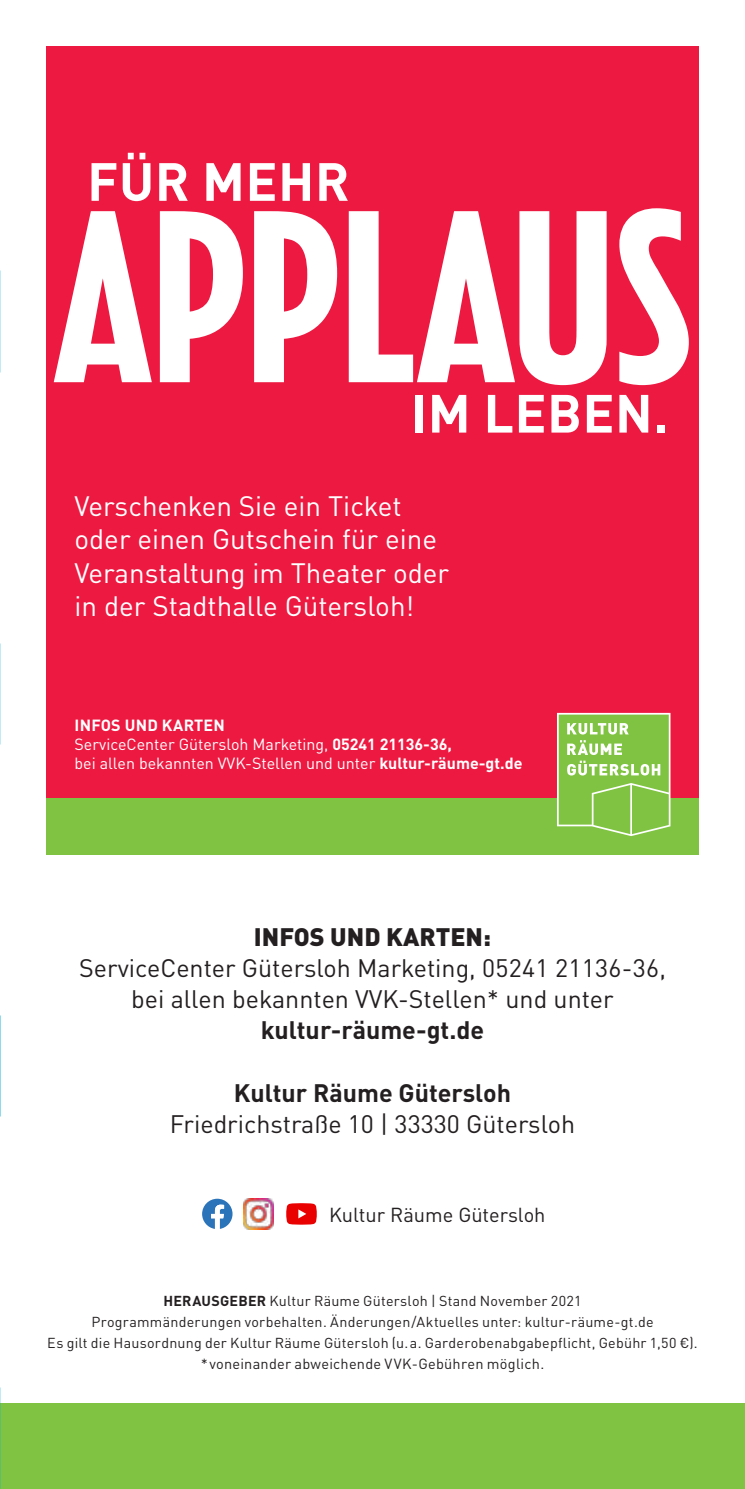
<style>
.page{position:relative;width:745px;height:1489px;background:#fff}
.page>*{position:absolute;margin:0;border:0;box-sizing:border-box;transform-origin:0 0}
.t1{font:700 condensed 242.5px "Erbar Com";letter-spacing:-.015em;color:#fff}
.t2{font:700 53px "DIN Pro";letter-spacing:.01em;color:#fff}
.t3{font:27.75px/33.2px "DIN Pro";color:#fff}
.t4{font:25px/31.2px "DIN Pro";color:#231f20;text-align:center}
.t5{font:700 25px "DIN Pro";color:#231f20}
.t6{font:900 25px "DIN";color:#231f20}
.t7{font:20px "DIN Pro";color:#231f20}
.t8{font:16px/19.2px "DIN Pro";color:#fff}
.t9{font:14.5px "DIN Pro";letter-spacing:.015em;color:#231f20}
.t10{font:14.25px/21.2px "DIN Pro";letter-spacing:.015em;color:#231f20;text-align:center}
.s1{font-weight:700}
</style>
<div class="page">
<img style="left:0;top:1111px;width:1px;height:282px">
<div style="left:0;top:1403px;width:744px;height:85px;background:#80c342"></div>
<hr style="left:744px;top:0;width:1px;height:181px;background:#00addc">
<div style="left:46px;top:46px;width:652px;height:808px;background:#ed1941"></div>
<div style="left:46px;top:797px;width:652px;height:57px;background:#80c342"></div>
<svg style="left:556px;top:713px;width:114px;height:123px"></svg>
<hr style="left:744px;top:1048px;width:1px;height:101px;background:#00addc">
<svg style="left:202px;top:1198px;width:30px;height:30px"></svg>
<svg style="left:286px;top:1203px;width:30px;height:21px"></svg>
<img style="left:243px;top:1198px;width:31px;height:30px">
<h2 class="t2" style="left:87px;top:140px;width:264px">FÜR MEHR</h2>
<h1 class="t1" style="left:56px;top:155px;width:639px">APPLAUS</h1>
<h2 class="t2" style="left:411px;top:372px;width:258px">IM LEBEN.</h2>
<h3 class="t3" style="left:74px;top:487px;width:376px">Verschenken Sie ein Ticket oder einen Gutschein für eine<br>Veranstaltung im Theater oder in der Stadthalle Gütersloh!</h3>
<p class="t8" style="left:74px;top:714px;width:449px"><span class="s1">INFOS UND KARTEN<br></span>ServiceCenter Gütersloh Marketing, <span class="s1">05241 21136-36,<br></span>bei allen bekannten VVK-Stellen und unter <span class="s1">kultur-räume-gt.de</span></p>
<h3 class="t6" style="left:254px;top:919px;width:238px">INFOS UND KARTEN:</h3>
<h3 class="t4" style="left:79px;top:950px;width:588px">ServiceCenter Gütersloh Marketing, 05241 21136-36, bei allen bekannten VVK-Stellen* und unter</h3>
<h3 class="t5" style="left:260px;top:1010px;width:225px">kultur-räume-gt.de</h3>
<h3 class="t5" style="left:234px;top:1073px;width:278px">Kultur Räume Gütersloh</h3>
<h3 class="t4" style="left:170px;top:1106px;width:406px">Friedrichstraße 10 | 33330 Gütersloh</h3>
<h3 class="t7" style="left:329px;top:1198px;width:218px">Kultur Räume Gütersloh</h3>
<p class="t10" style="left:47px;top:1288px;width:651px"><span class="s1">HERAUSGEBER</span> Kultur Räume Gütersloh | Stand November 2021<br>Programmänderungen vorbehalten. Änderungen/Aktuelles unter: kultur-räume-gt.de<br>Es gilt die Hausordnung der Kultur Räume Gütersloh (u.a. Garderobenabgabepflicht, Gebühr 1,50 €).</p>
<p class="t9" style="left:200px;top:1352px;width:345px">*voneinander abweichende VVK-Gebühren möglich.</p>
</div>
